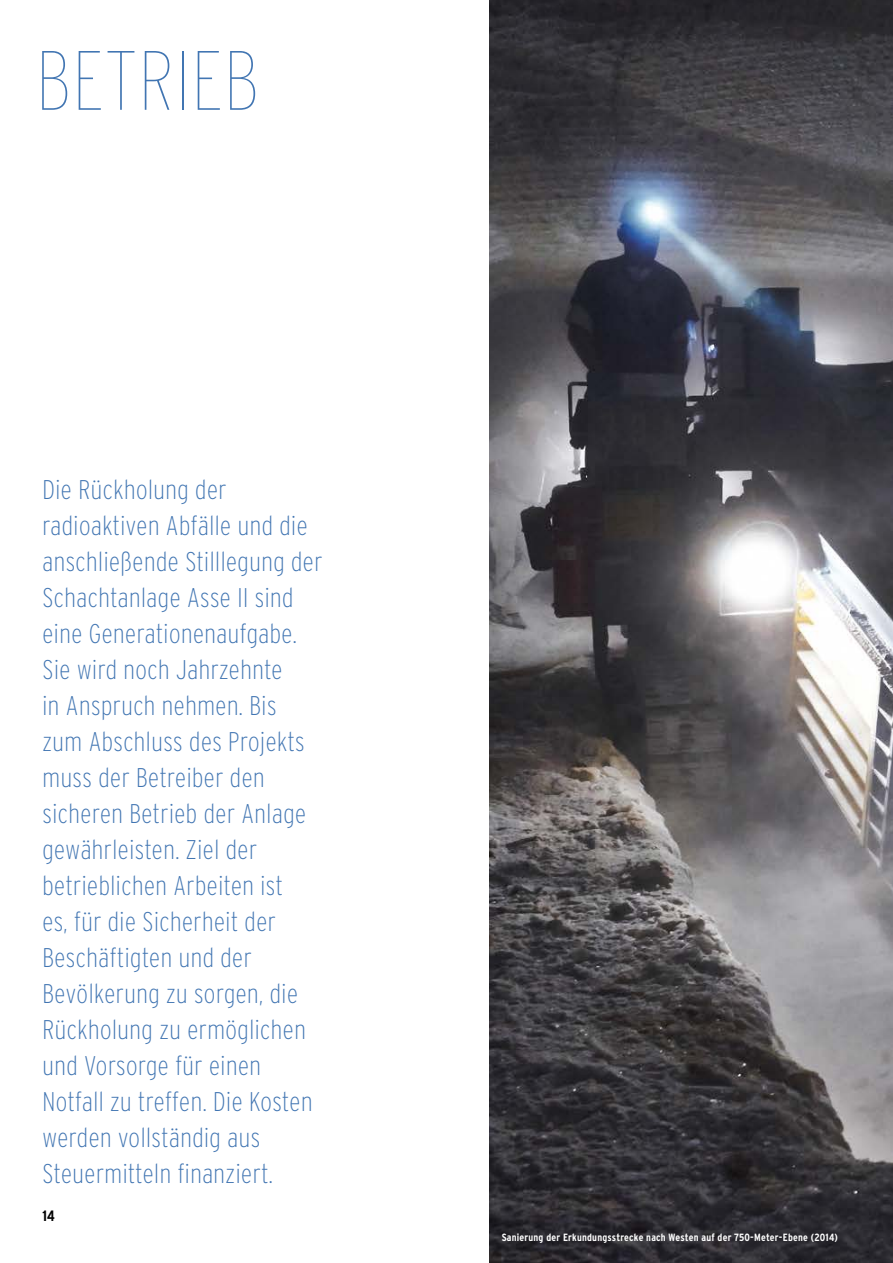
<style>
.page{position:relative;width:893px;height:1263px;background:#fff}
.page>*{position:absolute;margin:0;border:0;box-sizing:border-box;transform-origin:0 0}
.Kapitelueberschrift_neu{font:100 condensed 84px "Interstate";letter-spacing:.02em;color:#4175b2}
.Text{font:200 condensed 27px/36px "Interstate";letter-spacing:.02em;color:#4175b2}
.t1{font:700 condensed 15px "Interstate";color:#000}
.t2{font:700 condensed 10.5px "Interstate";letter-spacing:.02em;color:#fff}
</style>
<div class="page">
<img style="left:489px;top:0;width:404px;height:1263px">
<h1 class="Kapitelueberschrift_neu" style="left:36px;top:29px;width:224px">BETRIEB</h1>
<p class="Text" style="left:43px;top:471px;width:281px">Die Rückholung der radioaktiven Abfälle und die anschließende Stilllegung der<br>Schachtanlage Asse II sind eine Generationenaufgabe.<br>Sie wird noch Jahrzehnte<br>in Anspruch nehmen. Bis zum Abschluss des Projekts muss der Betreiber den sicheren Betrieb der Anlage gewährleisten. Ziel der betrieblichen Arbeiten ist<br>es, für die Sicherheit der<br>Beschäftigten und der<br>Bevölkerung zu sorgen, die<br>Rückholung zu ermöglichen und Vorsorge für einen<br>Notfall zu treffen. Die Kosten werden vollständig aus<br>Steuermitteln finanziert.</p>
<p class="t1" style="left:43px;top:1207px;width:14px">14</p>
<p class="t2" style="left:502px;top:1231px;width:338px">Sanierung der Erkundungsstrecke nach Westen auf der 750-Meter-Ebene (2014)</p>
</div>
